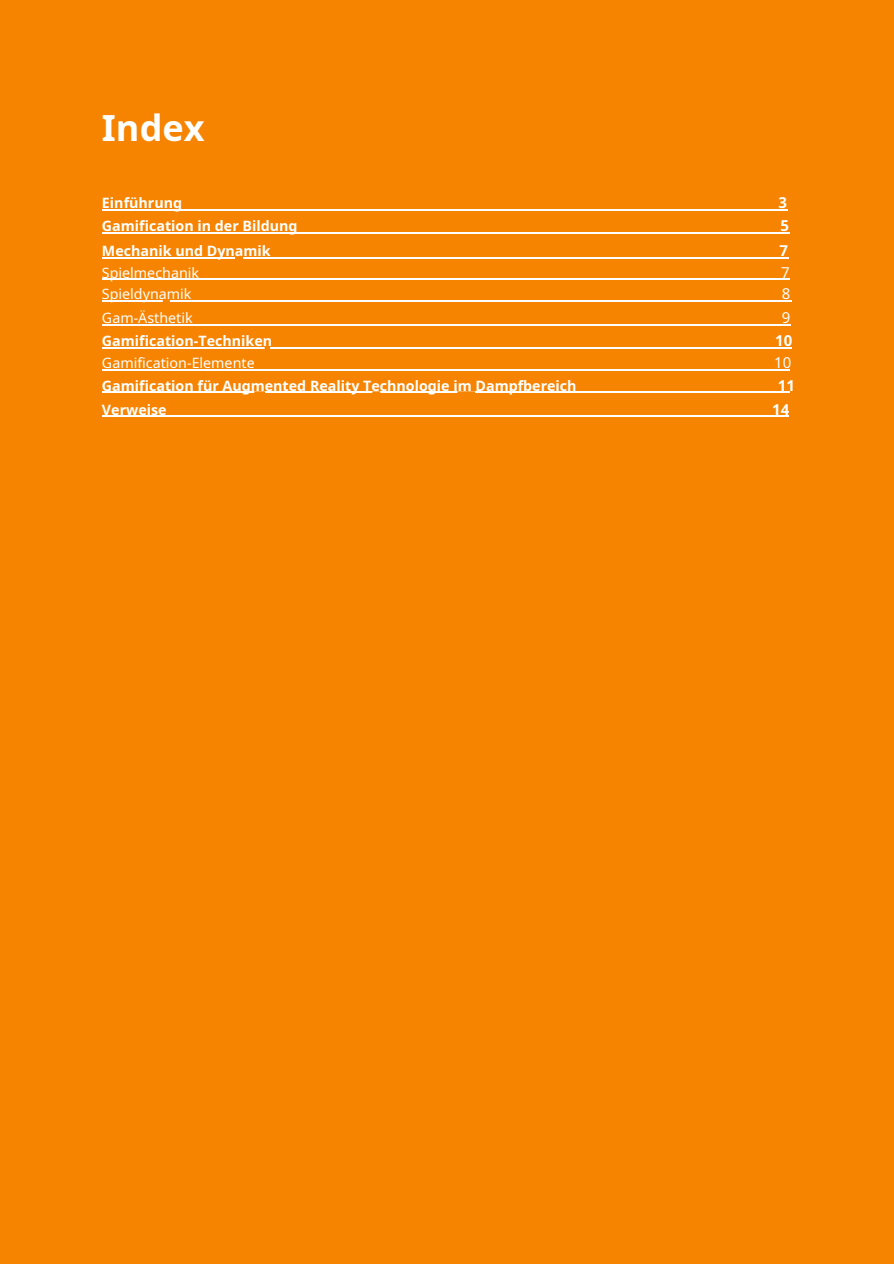
<style>
.page{position:relative;width:894px;height:1264px;background:#fff}
.page>*{position:absolute;margin:0;border:0;box-sizing:border-box;transform-origin:0 0}
.t1{font:700 36px "Noto Sans";color:#fff}
.t2{font:700 15px/22.8px "Noto Sans";color:#fff}
.t3{font:15px/21.8px "Noto Sans";color:#fff}
.t4{font:700 14.25px/22.8px "Noto Sans";color:#fff}
.t5{font:14.25px/21.8px "Noto Sans";color:#fff}
</style>
<div class="page">
<div style="left:0;top:0;width:893px;height:1263px;background:#f78400"></div>
<hr style="left:102px;top:209px;width:100px;height:1px;background:#fff">
<hr style="left:202px;top:209px;width:576px;height:1px;background:#fff">
<hr style="left:102px;top:347px;width:195px;height:1px;background:#fff">
<hr style="left:297px;top:347px;width:478px;height:1px;background:#fff">
<svg style="left:775px;top:347px;width:16px;height:1px"></svg>
<hr style="left:102px;top:232px;width:206px;height:1px;background:#fff">
<hr style="left:308px;top:232px;width:175px;height:1px;background:#fff">
<hr style="left:483px;top:232px;width:292px;height:1px;background:#fff">
<svg style="left:775px;top:232px;width:14px;height:1px"></svg>
<hr style="left:102px;top:257px;width:201px;height:1px;background:#fff">
<hr style="left:307px;top:257px;width:175px;height:1px;background:#fff">
<hr style="left:482px;top:257px;width:293px;height:1px;background:#fff">
<svg style="left:775px;top:257px;width:13px;height:1px"></svg>
<hr style="left:102px;top:392px;width:534px;height:1px;background:#fff">
<hr style="left:636px;top:392px;width:141px;height:1px;background:#fff">
<svg style="left:777px;top:392px;width:12px;height:1px"></svg>
<hr style="left:102px;top:416px;width:89px;height:1px;background:#fff">
<hr style="left:191px;top:416px;width:581px;height:1px;background:#fff">
<svg style="left:772px;top:416px;width:16px;height:1px"></svg>
<hr style="left:102px;top:279px;width:133px;height:1px;background:#fff">
<hr style="left:235px;top:279px;width:263px;height:1px;background:#fff">
<hr style="left:498px;top:279px;width:282px;height:1px;background:#fff">
<hr style="left:102px;top:300px;width:126px;height:1px;background:#fff">
<hr style="left:228px;top:300px;width:263px;height:1px;background:#fff">
<hr style="left:491px;top:300px;width:290px;height:1px;background:#fff">
<hr style="left:102px;top:324px;width:118px;height:1px;background:#fff">
<hr style="left:220px;top:324px;width:263px;height:1px;background:#fff">
<hr style="left:483px;top:324px;width:298px;height:1px;background:#fff">
<hr style="left:102px;top:369px;width:174px;height:1px;background:#fff">
<hr style="left:280px;top:369px;width:494px;height:1px;background:#fff">
<svg style="left:774px;top:369px;width:15px;height:1px"></svg>
<h1 class="t1" style="left:102px;top:102px;width:104px">Index</h1>
<p class="t4" style="left:102px;top:191px;width:197px">Einführung<br>Gamification in der Bildung</p>
<p class="t2" style="left:778px;top:191px;width:12px">3<br>5</p>
<p class="t4" style="left:102px;top:239px;width:170px">Mechanik und Dynamik</p>
<p class="t5" style="left:102px;top:261px;width:99px">Spielmechanik<br>Spieldynamik</p>
<p class="t2" style="left:779px;top:239px;width:10px">7</p>
<p class="t3" style="left:780px;top:261px;width:11px">7<br>8</p>
<p class="t5" style="left:102px;top:307px;width:92px">Gam-Ästhetik</p>
<p class="t4" style="left:102px;top:329px;width:172px">Gamification-Techniken</p>
<p class="t5" style="left:102px;top:351px;width:154px">Gamification-Elemente</p>
<p class="t4" style="left:102px;top:373px;width:476px;line-height:24px">Gamification für Augmented Reality Technologie im Dampfbereich<br>Verweise</p>
<p class="t3" style="left:781px;top:306px;width:10px">9</p>
<p class="t2" style="left:775px;top:329px;width:19px">10</p>
<p class="t3" style="left:774px;top:351px;width:19px">10</p>
<p class="t2" style="left:772px;top:373px;width:24px;line-height:24px;text-align:center">11<br>14</p>
</div>
